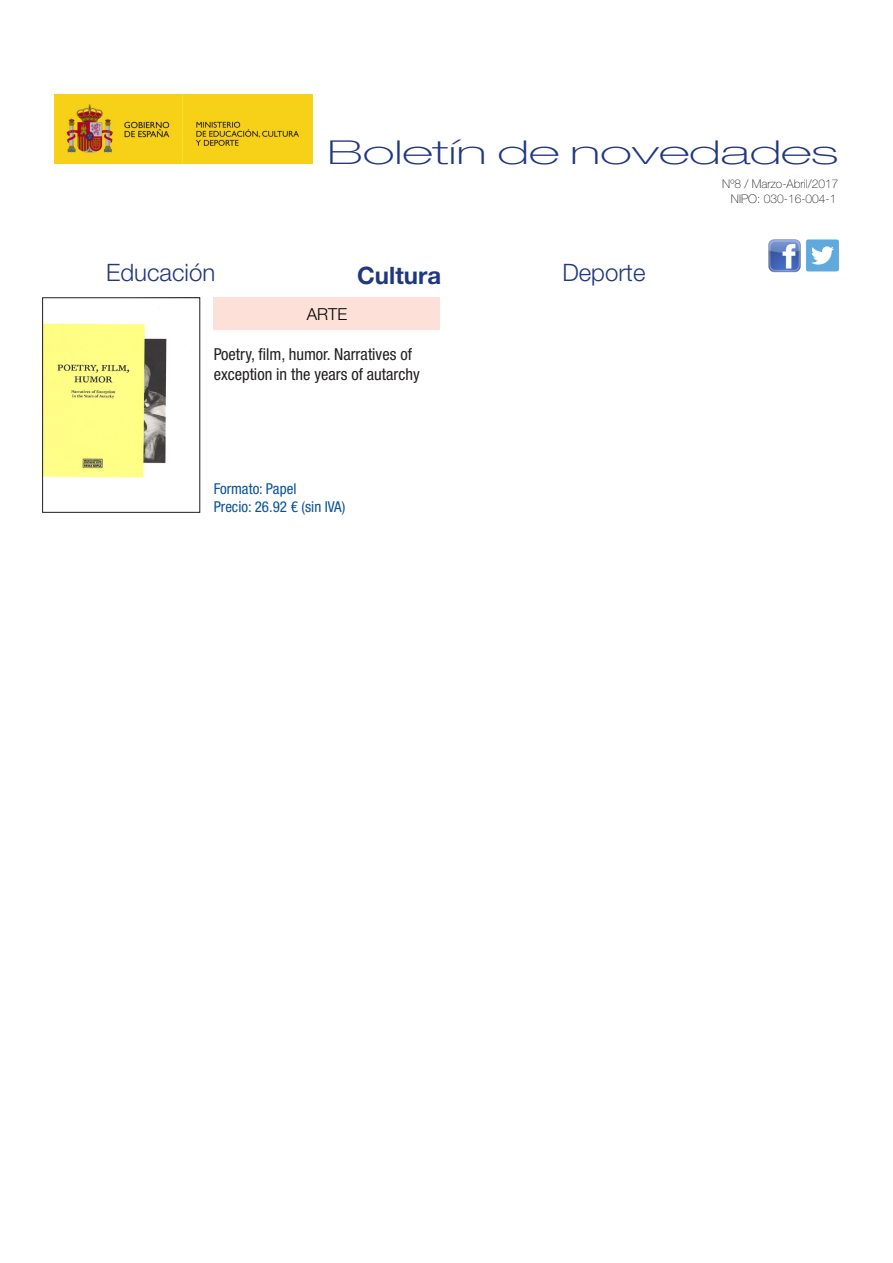
<style>
.page{position:relative;width:893px;height:1263px;background:#fff}
.page>*{position:absolute;margin:0;border:0;box-sizing:border-box;transform-origin:0 0}
.t1{font:100 expanded 33px "Helvetica Neue LT Pro";color:#203781;scale:1.5 1}
.t2{font:300 24px "Helvetica Neue LT Pro";color:#203781}
.t3{font:700 24px "Helvetica Neue LT Pro";color:#203781}
.TÍTULO{font:condensed 16.5px/19.8px "Helvetica Neue LT Pro";color:#231f20}
.CUADRITO{font:300 16.5px "Helvetica Neue LT Pro";color:#000}
.PRECIO{font:condensed 15px "Helvetica Neue LT Pro";color:#09509b}
.t4{font:100 12px "Helvetica Neue LT Pro";color:#231f20}
</style>
<div class="page">
<img style="left:54px;top:95px;width:258px;height:69px">
<img style="left:806px;top:239px;width:34px;height:33px">
<img style="left:768px;top:239px;width:33px;height:34px">
<div style="left:214px;top:298px;width:226px;height:32px;background:#fde0d8"></div>
<img style="left:45px;top:323px;width:122px;height:155px">
<h1 class="t1" style="left:327px;top:133px;width:342px">Boletín de novedades</h1>
<p class="t4" style="left:722px;top:177px;width:118px">Nº8 / Marzo-Abril/2017</p>
<h2 class="t2" style="left:106px;top:258px;width:110px">Educación</h2>
<h2 class="t3" style="left:357px;top:260px;width:85px">Cultura</h2>
<h2 class="t2" style="left:562px;top:258px;width:85px">Deporte</h2>
<p class="CUADRITO" style="left:307px;top:304px;width:42px">ARTE</p>
<p class="TÍTULO" style="left:214px;top:345px;width:208px">Poetry, film, humor. Narratives of exception in the years of autarchy</p>
<p class="PRECIO" style="left:214px;top:480px;width:84px">Formato: Papel</p>
<p class="PRECIO" style="left:214px;top:498px;width:133px">Precio: 26.92 € (sin IVA)</p>
<p class="t4" style="left:731px;top:192px;width:107px">NIPO: 030-16-004-1</p>
</div>
